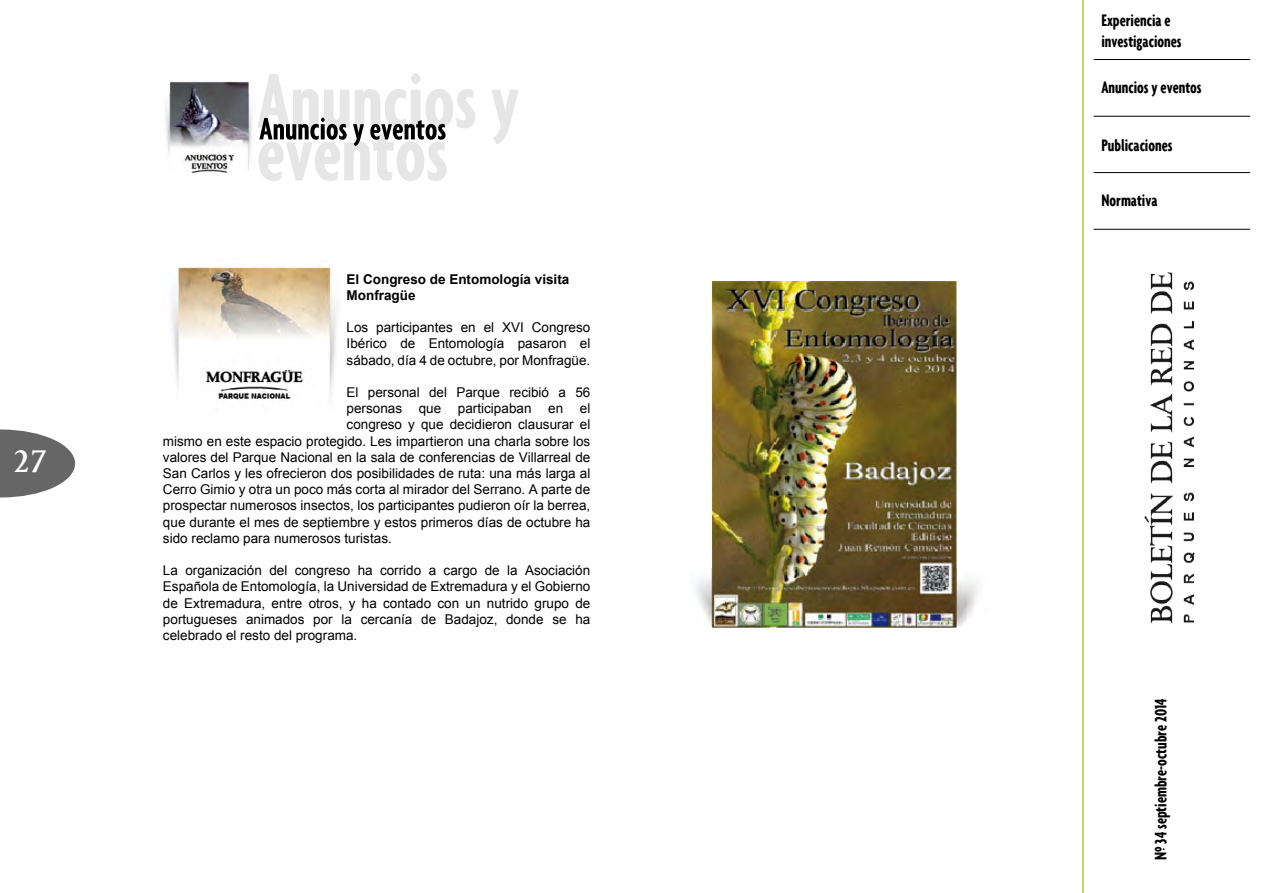
<style>
.page{position:relative;width:1263px;height:893px;background:#fff}
.page>*{position:absolute;margin:0;border:0;box-sizing:border-box;transform-origin:0 0}
.t1{font:30px "Palermo";color:#fff}
.t2{font:700 extra-condensed 18px/21.6px "Agenda";color:#000}
.t3{font:13.5px/16.2px "Arial";color:#000;text-align:justify}
.t4{font:700 13.5px/16.2px "Arial";color:#000}
</style>
<div class="page">
<svg style="left:0;top:429px;width:75px;height:68px"></svg>
<img style="left:1126px;top:115px;width:83px;height:509px">
<hr style="left:1082px;top:0;width:2px;height:893px;background:#b3c935">
<hr style="left:1093px;top:59px;width:157px;height:1px;background:#000">
<hr style="left:1093px;top:172px;width:157px;height:1px;background:#000">
<hr style="left:1093px;top:116px;width:157px;height:1px;background:#000">
<hr style="left:1093px;top:229px;width:157px;height:1px;background:#000">
<img style="left:171px;top:267px;width:167px;height:133px">
<img style="left:696px;top:281px;width:282px;height:347px">
<svg style="left:257px;top:73px;width:262px;height:108px"></svg>
<img style="left:165px;top:81px;width:88px;height:92px">
<h1 class="t1" style="left:13px;top:444px;width:36px">27</h1>
<p class="t4" style="left:347px;top:271px;width:224px">El Congreso de Entomología visita<br>Monfragüe</p>
<p class="t3" style="left:347px;top:320px;width:245px">Los participantes en el XVI Congreso Ibérico de Entomología pasaron el sábado, día 4 de octubre, por Monfragüe.</p>
<p class="t3" style="left:347px;top:384px;width:245px">El personal del Parque recibió a 56</p>
<p class="t3" style="left:347px;top:401px;width:245px">personas que participaban en el</p>
<p class="t3" style="left:347px;top:417px;width:245px">congreso y que decidieron clausurar el</p>
<p class="t3" style="left:163px;top:433px;width:429px">mismo en este espacio protegido. Les impartieron una charla sobre los</p>
<p class="t3" style="left:163px;top:449px;width:429px">valores del Parque Nacional en la sala de conferencias de Villarreal de</p>
<p class="t3" style="left:163px;top:465px;width:429px">San Carlos y les ofrecieron dos posibilidades de ruta: una más larga al</p>
<p class="t3" style="left:163px;top:482px;width:429px">Cerro Gimio y otra un poco más corta al mirador del Serrano. A parte de</p>
<p class="t3" style="left:163px;top:498px;width:429px">prospectar numerosos insectos, los participantes pudieron oír la berrea,</p>
<p class="t3" style="left:163px;top:514px;width:429px">que durante el mes de septiembre y estos primeros días de octubre ha</p>
<p class="t3" style="left:163px;top:530px;width:230px">sido reclamo para numerosos turistas.</p>
<p class="t3" style="left:163px;top:563px;width:429px">La organización del congreso ha corrido a cargo de la Asociación Española de Entomología, la Universidad de Extremadura y el Gobierno de Extremadura, entre otros, y ha contado con un nutrido grupo de portugueses animados por la cercanía de Badajoz, donde se ha celebrado el resto del programa.</p>
<h2 class="t2" style="left:1101px;top:9px;width:82px">Experiencia e investigaciones</h2>
<h2 class="t2" style="left:1101px;top:76px;width:102px">Anuncios y eventos</h2>
<h2 class="t2" style="left:1101px;top:134px;width:73px">Publicaciones</h2>
<h2 class="t2" style="left:1101px;top:189px;width:58px">Normativa</h2>
<h2 class="t2" style="left:1149px;top:860px;width:163px;rotate:-90deg">Nº 34 septiembre-octubre 2014</h2>
</div>
